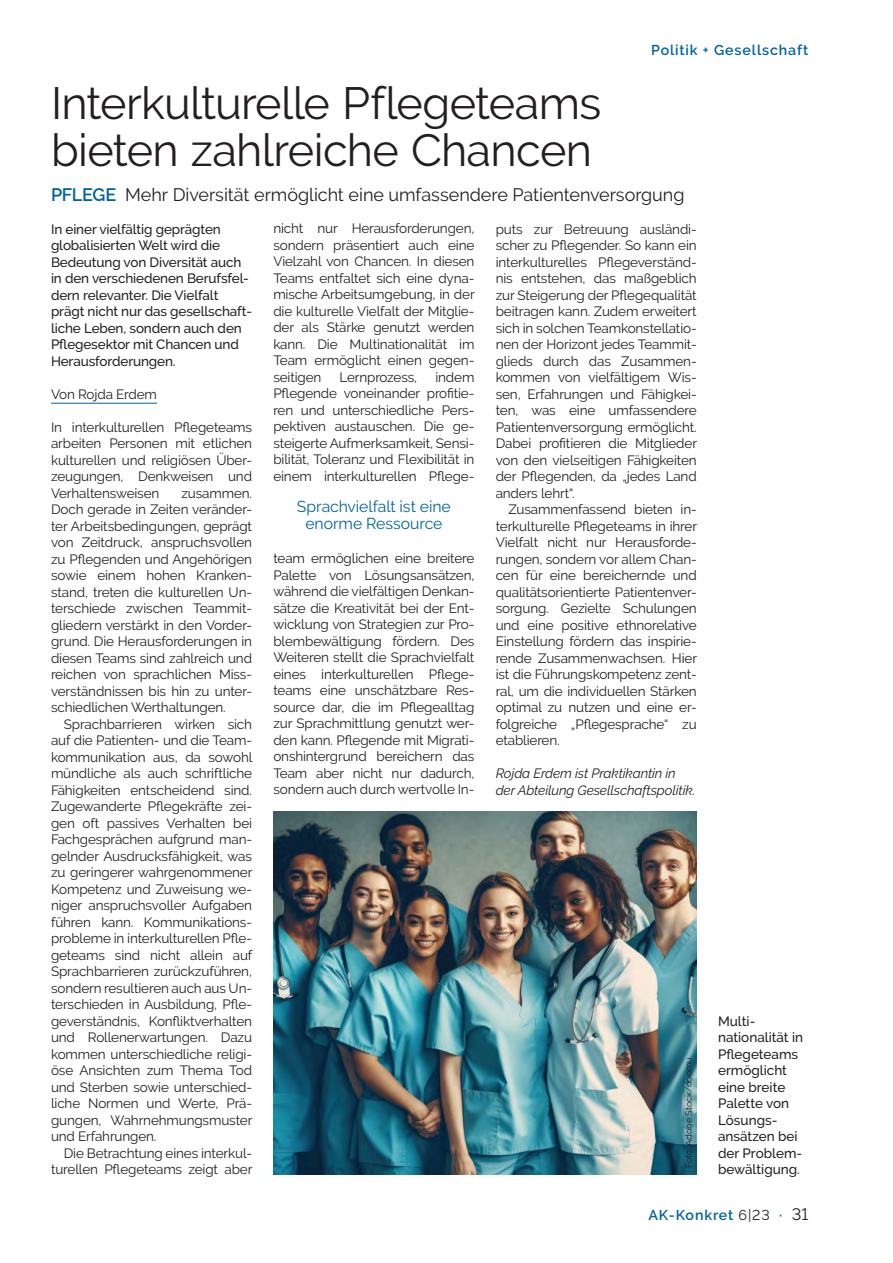
<style>
.page{position:relative;width:893px;height:1263px;background:#fff}
.page>*{position:absolute;margin:0;border:0;box-sizing:border-box;transform-origin:0 0}
.t1{font:45px/46.5px "Raleway";letter-spacing:-.015em;color:#231f20}
.t2{font:18px "Raleway";letter-spacing:-.005em;color:#231f20}
.t3{font:15.75px/16.5px "Raleway";color:#00639e;text-align:center}
.t4{font:600 14.25px "Raleway";letter-spacing:.06em;color:#00639e}
.t5{font:13.5px/16.5px "Raleway";letter-spacing:-.01em;color:#231f20;text-align:justify}
.t6{font:500 13.5px/16.5px "Raleway";letter-spacing:-.01em;color:#231f20}
.t7{font:italic 13.5px/16.5px "Raleway";letter-spacing:-.01em;color:#231f20}
.t8{font:9px "Raleway";color:#231f20}
.s1{font-weight:600;color:#00639e}
.s2{font-weight:400;color:#231f20}
.s3{font-weight:400;font-size:16.5px;color:#231f20}
</style>
<div class="page">
<hr style="left:51px;top:403px;width:106px;height:1px;background:#00639e">
<img style="left:273px;top:811px;width:424px;height:363px">
<p class="t4" style="left:651px;top:41px;width:159px">Politik + Gesellschaft</p>
<h1 class="t1" style="left:51px;top:80px;width:552px">Interkulturelle Pflegeteams bieten zahlreiche Chancen</h1>
<h2 class="t2" style="left:51px;top:184px;width:635px"><span class="s1">PFLEGE</span> Mehr Diversität ermöglicht eine umfassendere Patientenversorgung</h2>
<p class="t5" style="left:496px;top:220px;width:203px">puts zur Betreuung ausländi&shy;scher zu Pflegender. So kann ein interkulturelles Pflegeverständ&shy;nis entstehen, das maßgeblich zur Steigerung der Pflegequalität beitragen kann. Zudem erweitert sich in solchen Teamkonstellatio&shy;nen der Horizont jedes Teammit&shy;glieds durch das Zusammen&shy;kommen von vielfältigem Wis&shy;sen, Erfahrungen und Fähigkei&shy;ten, was eine umfassendere Patientenversorgung ermöglicht.<br>Dabei profitieren die Mitglieder von den vielseitigen Fähigkeiten der Pflegenden, da „jedes Land anders lehrt“.</p>
<p class="t5" style="left:496px;top:501px;width:203px;text-indent:13px">Zusammenfassend bieten in&shy;terkulturelle Pflegeteams in ihrer Vielfalt nicht nur Herausforde&shy;rungen, sondern vor allem Chan&shy;cen für eine bereichernde und qualitätsorientierte Patientenver&shy;sorgung. Gezielte Schulungen und eine positive ethnorelative Einstellung fördern das inspirie&shy;rende Zusammenwachsen. Hier ist die Führungskompetenz zent&shy;ral, um die individuellen Stärken optimal zu nutzen und eine er&shy;folgreiche „Pflegesprache“ zu etablieren.</p>
<p class="t7" style="left:496px;top:765px;width:201px">Rojda Erdem ist Praktikantin in der Abteilung Gesellschaftspolitik.</p>
<p class="t5" style="left:273px;top:220px;width:203px">nicht nur Herausforderungen, sondern präsentiert auch eine Vielzahl von Chancen. In diesen Teams entfaltet sich eine dyna&shy;mische Arbeitsumgebung, in der die kulturelle Vielfalt der Mitglie&shy;der als Stärke genutzt werden kann. Die Multinationalität im Team ermöglicht einen gegen&shy;seitigen</p>
<p class="t6" style="left:51px;top:221px;width:203px">In einer vielfältig geprägten globalisierten Welt wird die<br>Bedeutung von Diversität auch in den verschiedenen Berufsfel&shy;dern relevanter. Die Vielfalt prägt nicht nur das gesellschaft&shy;liche Leben, sondern auch den<br>Pflegesektor mit Chancen und<br>Herausforderungen.</p>
<p class="t5" style="left:51px;top:385px;width:107px">Von Rojda Erdem</p>
<p class="t5" style="left:51px;top:418px;width:203px">In interkulturellen Pflegeteams arbeiten Personen mit etlichen kulturellen und religiösen Über&shy;zeugungen, Denkweisen und Verhaltensweisen</p>
<p class="t5" style="left:273px;top:369px;width:203px;text-indent:162px">indem Pflegende voneinander profitie&shy;ren und unterschiedliche Pers&shy;pektiven austauschen. Die ge&shy;steigerte Aufmerksamkeit, Sensi&shy;bilität, Toleranz und Flexibilität in einem interkulturellen Pflege-</p>
<p class="t5" style="left:340px;top:369px;width:79px">Lernprozess,</p>
<p class="t5" style="left:51px;top:484px;width:203px;text-indent:130px">zusammen.<br>Doch gerade in Zeiten veränder&shy;ter Arbeitsbedingungen, geprägt von Zeitdruck, anspruchsvollen zu Pflegenden und Angehörigen sowie einem hohen Kranken&shy;stand, treten die kulturellen Un&shy;terschiede zwischen Teammit&shy;gliedern verstärkt in den Vorder&shy;grund. Die Herausforderungen in diesen Teams sind zahlreich und reichen von sprachlichen Miss&shy;verständnissen bis hin zu unter&shy;schiedlichen Werthaltungen.</p>
<p class="t5" style="left:51px;top:715px;width:203px;text-indent:13px">Sprachbarrieren wirken sich auf die Patienten- und die Team&shy;kommunikation aus, da sowohl mündliche als auch schriftliche Fähigkeiten entscheidend sind.<br>Zugewanderte Pflegekräfte zei&shy;gen oft passives Verhalten bei Fachgesprächen aufgrund man&shy;gelnder Ausdrucksfähigkeit, was zu geringerer wahrgenommener Kompetenz und Zuweisung we&shy;niger anspruchsvoller Aufgaben führen kann. Kommunikations&shy;probleme in interkulturellen Pfle&shy;geteams sind nicht allein auf Sprachbarrieren zurückzuführen, sondern resultieren auch aus Un&shy;terschieden in Ausbildung, Pfle&shy;geverständnis, Konfliktverhalten und Rollenerwartungen. Dazu kommen unterschiedliche religi&shy;öse Ansichten zum Thema Tod und Sterben sowie unterschied&shy;liche Normen und Werte, Prä&shy;gungen, Wahrnehmungsmuster und Erfahrungen.</p>
<p class="t5" style="left:51px;top:1144px;width:203px;text-align:right">Die Betrachtung eines interkul&shy;turellen Pflegeteams zeigt aber</p>
<p class="t3" style="left:297px;top:499px;width:155px">Sprachvielfalt ist eine enorme Ressource</p>
<p class="t5" style="left:273px;top:550px;width:203px">team ermöglichen eine breitere Palette von Lösungsansätzen, während die vielfältigen Denkan&shy;sätze die Kreativität bei der Ent&shy;wicklung von Strategien zur Pro&shy;blembewältigung fördern. Des Weiteren stellt die Sprachvielfalt eines interkulturellen Pflege&shy;teams eine unschätzbare Res&shy;source dar, die im Pflegealltag zur Sprachmittlung genutzt wer&shy;den kann. Pflegende mit Migrati&shy;onshintergrund bereichern das Team aber nicht nur dadurch, sondern auch durch wertvolle In-</p>
<p class="t8" style="left:683px;top:1168px;width:112px;rotate:-90deg">Foto: Adobe Stock/doomu</p>
<p class="t6" style="left:718px;top:1013px;width:87px">Multi&shy;nationalität in<br>Pflegeteams ermöglicht eine breite<br>Palette von<br>Lösungs&shy;ansätzen bei der Problem&shy;bewältigung.</p>
<p class="t4" style="left:648px;top:1207px;width:161px">AK-Konkret <span class="s2">6|23</span> · <span class="s3">31</span></p>
</div>
